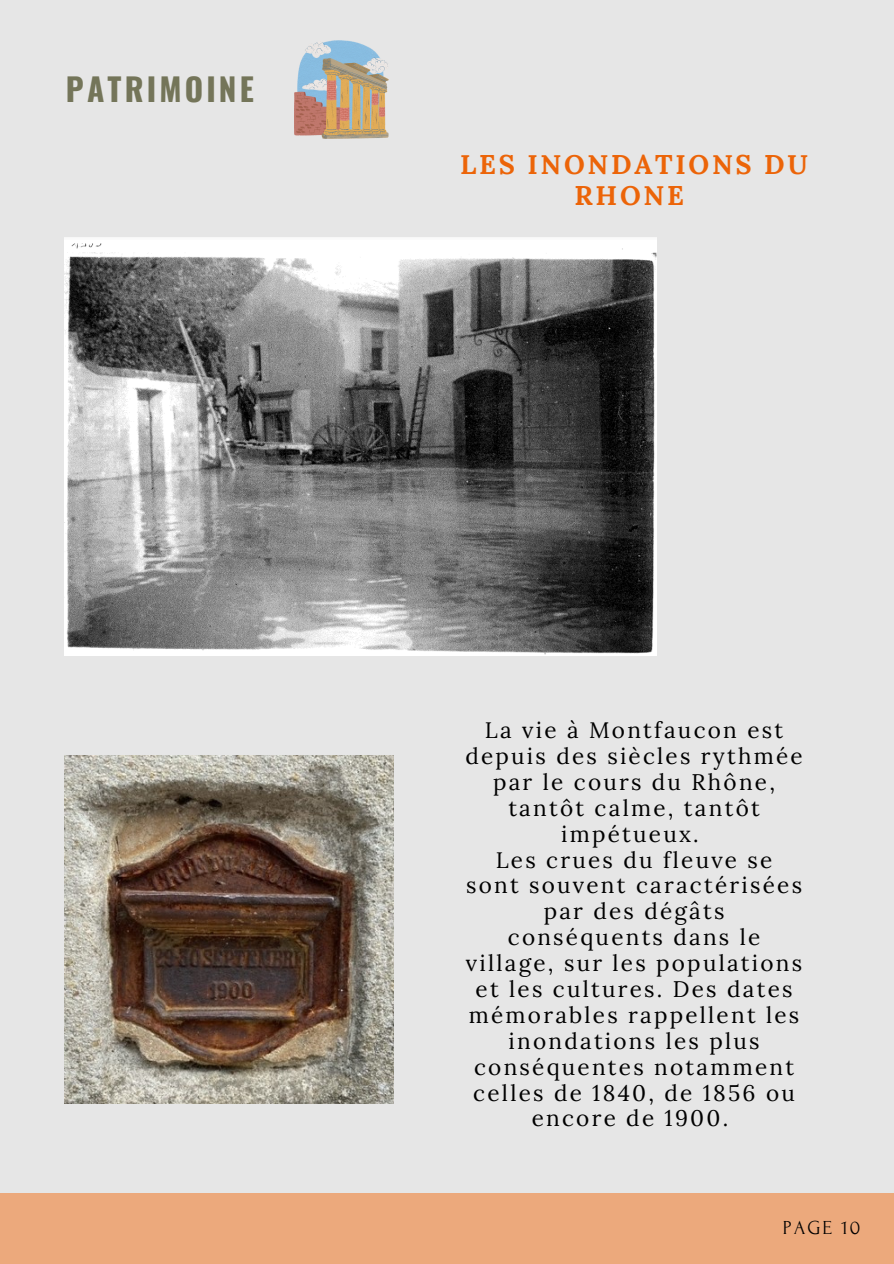
<style>
.page{position:relative;width:894px;height:1264px;background:#fff}
.page>*{position:absolute;margin:0;border:0;box-sizing:border-box;transform-origin:0 0}
.t1{font:700 31.5px "Oswald";letter-spacing:.1em;color:#747559}
.t2{font:700 27px/31.5px "Lora";letter-spacing:.1em;color:#ec6408;text-align:center}
.t3{font:22.5px/25.8px "Lora";letter-spacing:.1em;color:#000;text-align:center}
.t4{font:19.8px "Forum";letter-spacing:.1em;color:#000}
</style>
<div class="page">
<div style="left:0;top:0;width:893px;height:1263px;background:#e6e6e6"></div>
<div style="left:0;top:1193px;width:893px;height:70px;background:#eca97c"></div>
<img style="left:295px;top:40px;width:93px;height:98px">
<img style="left:64px;top:237px;width:592px;height:419px">
<img style="left:64px;top:755px;width:329px;height:348px">
<p class="t1" style="left:66px;top:65px;width:189px">PATRIMOINE</p>
<h3 class="t2" style="left:460px;top:148px;width:349px">LES INONDATIONS DU<br>RHONE</h3>
<p class="t3" style="left:465px;top:717px;width:339px">La vie à Montfaucon est depuis des siècles rythmée par le cours du Rhône, tantôt calme, tantôt impétueux.<br>Les crues du fleuve se<br>sont souvent caractérisées par des dégâts conséquents dans le village, sur les populations et les cultures. Des dates mémorables rappellent les inondations les plus conséquentes notamment celles de 1840, de 1856 ou encore de 1900.</p>
<p class="t4" style="left:782px;top:1216px;width:79px">PAGE 10</p>
</div>
